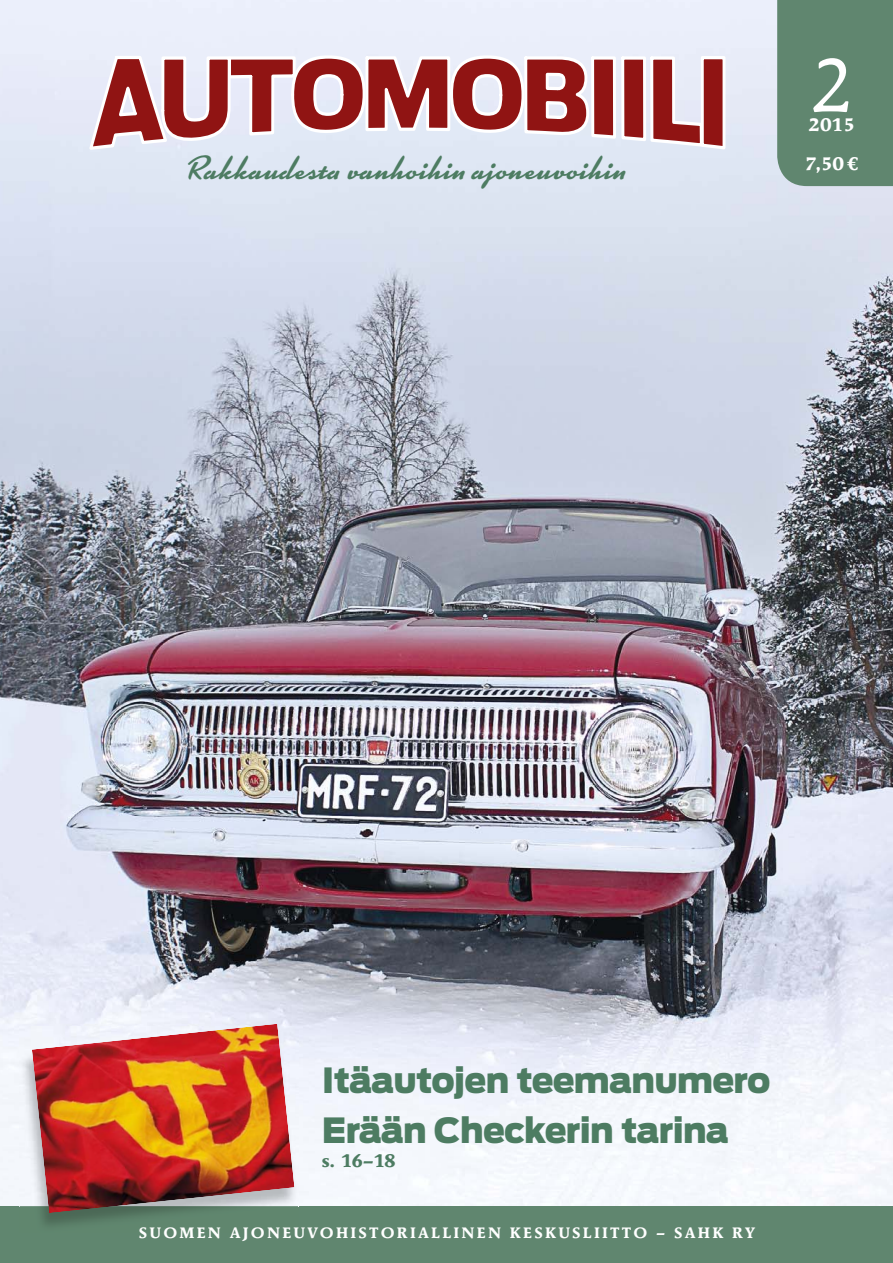
<style>
.page{position:relative;width:893px;height:1263px;background:#fff}
.page>*{position:absolute;margin:0;border:0;box-sizing:border-box;transform-origin:0 0}
.t1{font:75px "Mendoza Roman Std";color:#fff}
.t2{font:900 34.5px/49.5px "Antenna";letter-spacing:-.02em;color:#4d7c62}
.t3{font:33px "Kinescope";letter-spacing:.02em;color:#4d7c62}
.t4{font:700 18px "Mendoza Roman Std";letter-spacing:-.01em;color:#fff}
.t5{font:700 18px "Mendoza Roman Std";color:#4d7c62}
.t6{font:700 15px "Mendoza Roman Std";letter-spacing:.15em;color:#fff}
</style>
<div class="page">
<img style="left:0;top:0;width:893px;height:1206px">
<svg style="left:87px;top:53px;width:640px;height:99px;background:#c38f93"></svg>
<div style="left:777px;top:0;width:116px;height:186px;background:#60866f"></div>
<div style="left:0;top:1206px;width:893px;height:57px;background:#60866f"></div>
<img style="left:20px;top:1027px;width:278px;height:198px">
<img style="left:32px;top:1024px;width:262px;height:189px">
<h1 class="t1" style="left:810px;top:49px;width:45px">2</h1>
<p class="t4" style="left:808px;top:116px;width:48px">2015</p>
<h3 class="t3" style="left:187px;top:155px;width:440px">Rakkaudesta vanhoihin ajoneuvoihin</h3>
<p class="t4" style="left:805px;top:155px;width:55px">7,50 €</p>
<h2 class="t2" style="left:322px;top:1058px;width:450px">Itäautojen teemanumero<br>Erään Checkerin tarina</h2>
<p class="t5" style="left:322px;top:1152px;width:76px">s. 16–18</p>
<p class="t6" style="left:139px;top:1226px;width:618px">SUOMEN AJONEUVOHISTORIALLINEN KESKUSLIITTO – SAHK RY</p>
</div>
